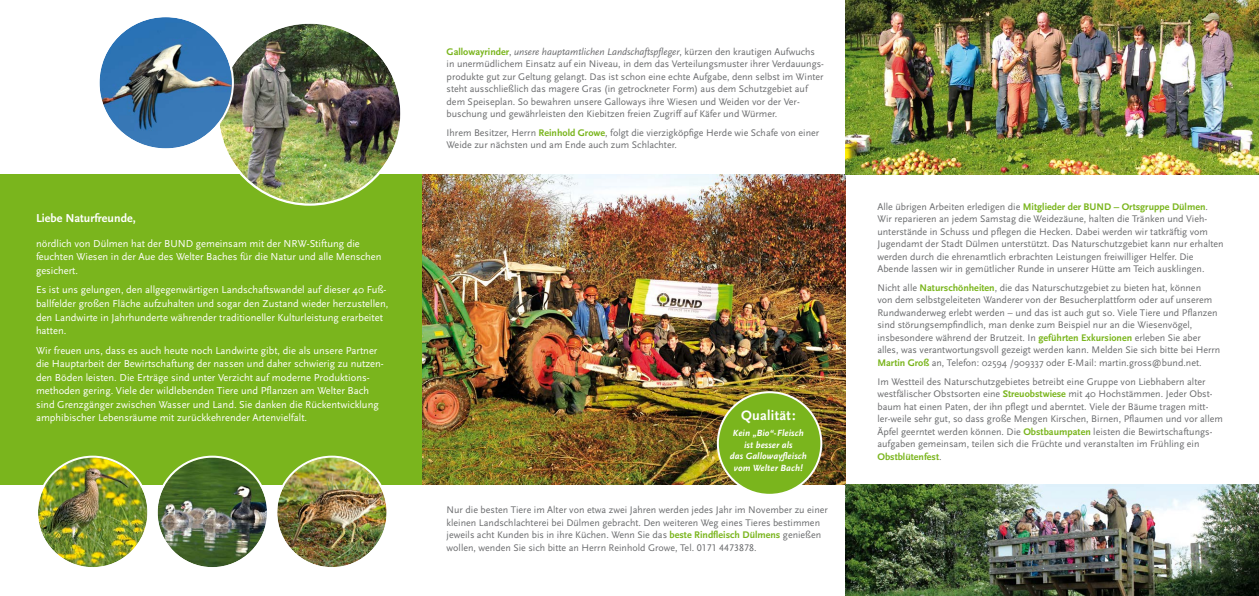
<style>
.page{position:relative;width:1259px;height:596px;background:#fff}
.page>*{position:absolute;margin:0;border:0;box-sizing:border-box;transform-origin:0 0}
.t1{font:700 14.2px "Scala Sans";letter-spacing:.02em;color:#fff}
.t2{font:700 12px "Scala Sans";color:#fff}
.t3{font:10.5px/13.5px "Scala Sans";color:#fff}
.t4{font:10px/12.5px "Scala Sans";color:#6b6c6e}
.t5{font:italic 700 9.3px/11.6px "Scala Sans";letter-spacing:.01em;color:#fff;text-align:center}
.s1{font-weight:700;color:#7ab51d}
.s2{font-style:italic}
.s3{font-family:"Scala Sans Caps"}
</style>
<div class="page">
<div style="left:0;top:174px;width:430px;height:310px;background:#7ab51d"></div>
<img style="left:422px;top:174px;width:423px;height:310px">
<img style="left:226px;top:24px;width:174px;height:179px">
<img style="left:100px;top:18px;width:132px;height:130px">
<img style="left:158px;top:457px;width:109px;height:109px;border-radius:55px">
<div style="left:156px;top:455px;width:113px;height:113px;border:2px solid #fff;border-radius:50%"></div>
<img style="left:277px;top:457px;width:110px;height:109px;border-radius:55px">
<div style="left:275px;top:455px;width:114px;height:113px;border:2px solid #fff;border-radius:50%"></div>
<img style="left:38px;top:457px;width:109px;height:109px;border-radius:55px">
<div style="left:36px;top:455px;width:113px;height:113px;border:2px solid #fff;border-radius:50%"></div>
<img style="left:845px;top:0;width:414px;height:174px">
<img style="left:845px;top:484px;width:414px;height:111px">
<div style="left:718px;top:392px;width:103px;height:102px;background:#7ab51d;border-radius:50%"></div>
<div style="left:717px;top:391px;width:105px;height:104px;border:2px solid #fff;border-radius:50%"></div>
<p class="t2" style="left:36px;top:212px;width:101px">Liebe Naturfreunde,</p>
<p class="t3" style="left:36px;top:237px;width:347px">nördlich von Dülmen hat der BUND gemeinsam mit der NRW-Stiftung die feuchten Wiesen in der Aue des Welter Baches für die Natur und alle Menschen gesichert.</p>
<p class="t3" style="left:36px;top:283px;width:354px">Es ist uns gelungen, den allgegenwärtigen Landschaftswandel auf dieser 40 Fuß&shy;ballfelder großen Fläche aufzuhalten und sogar den Zustand wieder herzustellen, den Landwirte in Jahrhunderte währender traditioneller Kulturleistung erarbeitet hatten.</p>
<p class="t3" style="left:36px;top:343px;width:349px">Wir freuen uns, dass es auch heute noch Landwirte gibt, die als unsere Partner die Hauptarbeit der Bewirtschaftung der nassen und daher schwierig zu nutzen&shy;den Böden leisten. Die Erträge sind unter Verzicht auf moderne Produktions&shy;methoden gering. Viele der wildlebenden Tiere und Pflanzen am Welter Bach sind Grenzgänger zwischen Wasser und Land. Sie danken die Rückentwicklung amphibischer Lebensräume mit zurückkehrender Artenvielfalt.</p>
<p class="t4" style="left:446px;top:45px;width:379px"><span class="s1">Gallowayrinder</span>, <span class="s2">unsere hauptamtlichen Landschaftspfleger</span>, kürzen den krautigen Aufwuchs in unermüdlichem Einsatz auf ein Niveau, in dem das Verteilungsmuster ihrer Verdauungs&shy;produkte gut zur Geltung gelangt. Das ist schon eine echte Aufgabe, denn selbst im Winter steht ausschließlich das magere Gras (in getrockneter Form) aus dem Schutzgebiet auf dem Speiseplan. So bewahren unsere Galloways ihre Wiesen und Weiden vor der Ver&shy;buschung und gewährleisten den Kiebitzen freien Zugriff auf Käfer und Würmer.</p>
<p class="t4" style="left:446px;top:126px;width:374px">Ihrem Besitzer, Herrn <span class="s1">Reinhold Growe</span>, folgt die vierzigköpfige Herde wie Schafe von einer<br>Weide zur nächsten und am Ende auch zum Schlachter.</p>
<h1 class="t1" style="left:741px;top:407px;width:56px">Qualität:</h1>
<p class="t5" style="left:730px;top:427px;width:78px">Kein „Bio“-Fleisch ist besser als<br>das Gallowayfleisch vom Welter Bach!</p>
<p class="t4" style="left:446px;top:503px;width:383px">Nur die besten Tiere im Alter von etwa zwei Jahren werden jedes Jahr im November zu einer kleinen Landschlachterei bei Dülmen gebracht. Den weiteren Weg eines Tieres bestimmen jeweils acht Kunden bis in ihre Küchen. Wenn Sie das <span class="s1">beste Rindfleisch Dülmens</span> genießen wollen, wenden Sie sich bitte an Herrn Reinhold Growe, Tel. <span class="s3">0171 4473878</span>.</p>
<p class="t4" style="left:877px;top:200px;width:348px">Alle übrigen Arbeiten erledigen die <span class="s1">Mitglieder der BUND – Ortsgruppe Dülmen</span>.<br>Wir reparieren an jedem Samstag die Weidezäune, halten die Tränken und Vieh&shy;unterstände in Schuss und pflegen die Hecken. Dabei werden wir tatkräftig vom Jugendamt der Stadt Dülmen unterstützt. Das Naturschutzgebiet kann nur erhalten werden durch die ehrenamtlich erbrachten Leistungen freiwilliger Helfer. Die Abende lassen wir in gemütlicher Runde in unserer Hütte am Teich ausklingen.</p>
<p class="t4" style="left:877px;top:281px;width:344px">Nicht alle <span class="s1">Naturschönheiten</span>, die das Naturschutzgebiet zu bieten hat, können<br>von dem selbstgeleiteten Wanderer von der Besucherplattform oder auf unserem Rundwanderweg erlebt werden – und das ist auch gut so. Viele Tiere und Pflanzen sind störungsempfindlich, man denke zum Beispiel nur an die Wiesenvögel, insbesondere während der Brutzeit. In <span class="s1">geführten Exkursionen</span> erleben Sie aber alles, was verantwortungsvoll gezeigt werden kann. Melden Sie sich bitte bei Herrn <span class="s1">Martin Groß</span> an, Telefon: 02594 /909337 oder E-Mail: martin.gross@bund.net.</p>
<p class="t4" style="left:877px;top:375px;width:347px">Im Westteil des Naturschutzgebietes betreibt eine Gruppe von Liebhabern alter westfälischer Obstsorten eine <span class="s1">Streuobstwiese</span> mit 40 Hochstämmen. Jeder Obst&shy;baum hat einen Paten, der ihn pflegt und aberntet. Viele der Bäume tragen mitt&shy;ler-weile sehr gut, so dass große Mengen Kirschen, Birnen, Pflaumen und vor allem Äpfel geerntet werden können. Die <span class="s1">Obstbaumpaten</span> leisten die Bewirtschaftungs&shy;aufgaben gemeinsam, teilen sich die Früchte und veranstalten im Frühling ein <span class="s1">Obstblütenfest</span>.</p>
</div>
